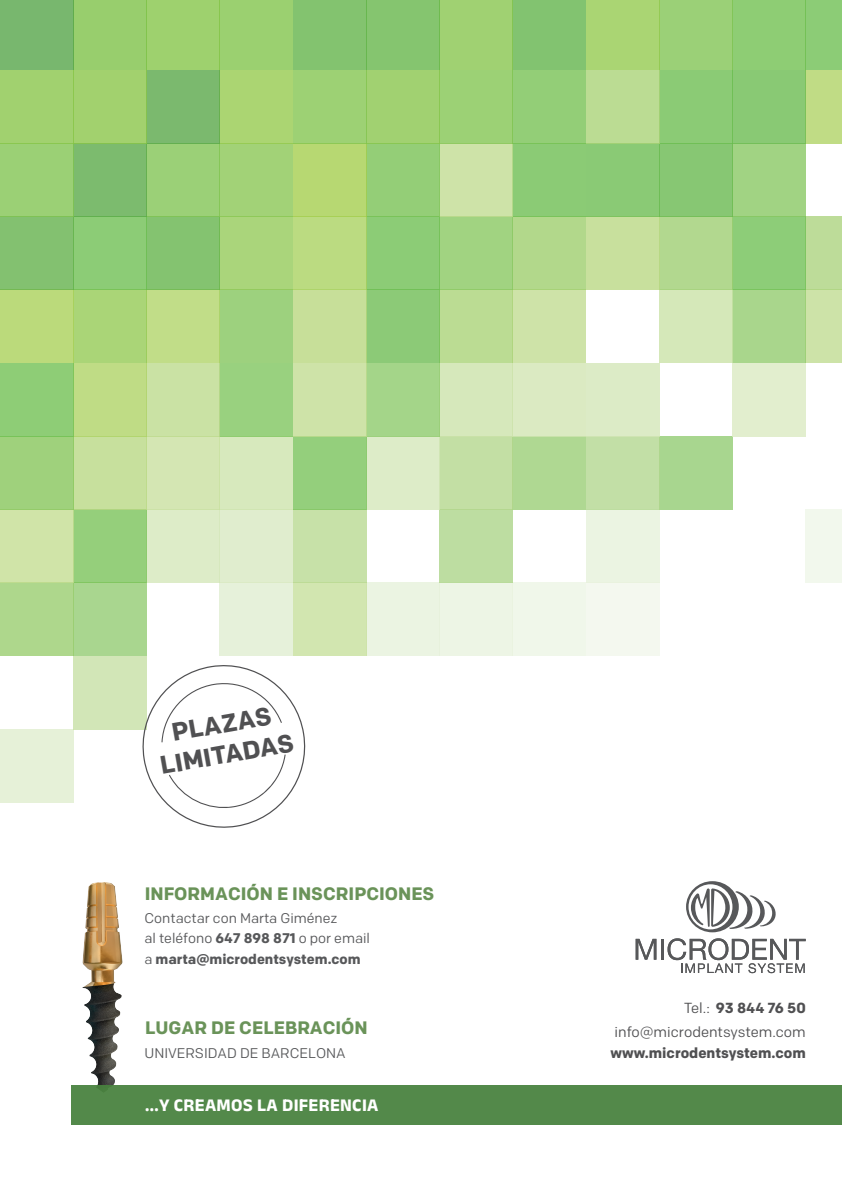
<style>
.page{position:relative;width:842px;height:1191px;background:#fff}
.page>*{position:absolute;margin:0;border:0;box-sizing:border-box;transform-origin:0 0}
.t1{font:700 25.2px/30.4px "Colfax";color:#505052;text-align:center}
.t2{font:700 18px "Colfax";color:#6a9359}
.t3{font:500 18px "Anek Odia";letter-spacing:.02em;color:#fff}
.t4{font:14.6px/24.4px "Colfax";color:#505052;text-align:right}
.t5{font:700 14.6px "Colfax";color:#505052}
.t6{font:14px/20px "Colfax";color:#57585a}
.s1{font-weight:700}
</style>
<div class="page">
<div style="left:0;top:729px;width:73px;height:73px;background:#e6f1d8"></div>
<div style="left:73px;top:656px;width:73px;height:73px;background:#d2e6b7"></div>
<div style="left:586px;top:583px;width:73px;height:73px;background:#f1f7eb"></div>
<div style="left:513px;top:583px;width:73px;height:73px;background:#ecf5e4"></div>
<div style="left:439px;top:583px;width:74px;height:73px;background:#edf5e5"></div>
<div style="left:366px;top:583px;width:73px;height:73px;background:#ebf4e2"></div>
<div style="left:293px;top:583px;width:73px;height:73px;background:#d2e6b0"></div>
<div style="left:220px;top:583px;width:73px;height:73px;background:#e6f1da"></div>
<div style="left:73px;top:583px;width:73px;height:73px;background:#a9d68f"></div>
<div style="left:0;top:583px;width:73px;height:73px;background:#aed78c"></div>
<div style="left:806px;top:509px;width:36px;height:74px;background:#eff6e8"></div>
<div style="left:586px;top:509px;width:73px;height:74px;background:#ebf4e2"></div>
<div style="left:439px;top:509px;width:74px;height:74px;background:#bddda1"></div>
<div style="left:293px;top:509px;width:73px;height:74px;background:#c7e1a8"></div>
<div style="left:220px;top:509px;width:73px;height:74px;background:#e0edce"></div>
<div style="left:146px;top:509px;width:74px;height:74px;background:#ddecc8"></div>
<div style="left:73px;top:509px;width:73px;height:74px;background:#95cf7b"></div>
<div style="left:0;top:509px;width:73px;height:74px;background:#d0e4a8"></div>
<div style="left:659px;top:436px;width:73px;height:73px;background:#a8d68f"></div>
<div style="left:586px;top:436px;width:73px;height:73px;background:#c2dfa6"></div>
<div style="left:513px;top:436px;width:73px;height:73px;background:#afd892"></div>
<div style="left:439px;top:436px;width:74px;height:73px;background:#c3dfa4"></div>
<div style="left:366px;top:436px;width:73px;height:73px;background:#ddecc8"></div>
<div style="left:293px;top:436px;width:73px;height:73px;background:#94cf7c"></div>
<div style="left:220px;top:436px;width:73px;height:73px;background:#d7e9bd"></div>
<div style="left:146px;top:436px;width:74px;height:73px;background:#d4e6b3"></div>
<div style="left:73px;top:436px;width:73px;height:73px;background:#c7e09d"></div>
<div style="left:0;top:436px;width:73px;height:73px;background:#9fd17c"></div>
<div style="left:732px;top:363px;width:74px;height:73px;background:#e2eece"></div>
<div style="left:586px;top:363px;width:73px;height:73px;background:#dcebc6"></div>
<div style="left:513px;top:363px;width:73px;height:73px;background:#dbeac2"></div>
<div style="left:439px;top:363px;width:74px;height:73px;background:#d6e8bb"></div>
<div style="left:366px;top:363px;width:73px;height:73px;background:#a4d589"></div>
<div style="left:293px;top:363px;width:73px;height:73px;background:#cee3a8"></div>
<div style="left:220px;top:363px;width:73px;height:73px;background:#99d17f"></div>
<div style="left:146px;top:363px;width:74px;height:73px;background:#cae2a4"></div>
<div style="left:73px;top:363px;width:73px;height:73px;background:#bfdc85"></div>
<div style="left:0;top:363px;width:73px;height:73px;background:#8ecd76"></div>
<div style="left:806px;top:290px;width:36px;height:73px;background:#cde3a8"></div>
<div style="left:732px;top:290px;width:74px;height:73px;background:#a9d68c"></div>
<div style="left:659px;top:290px;width:73px;height:73px;background:#d5e8b9"></div>
<div style="left:513px;top:290px;width:73px;height:73px;background:#cee3a8"></div>
<div style="left:439px;top:290px;width:74px;height:73px;background:#bbdc93"></div>
<div style="left:366px;top:290px;width:73px;height:73px;background:#8cca77"></div>
<div style="left:293px;top:290px;width:73px;height:73px;background:#c7df99"></div>
<div style="left:220px;top:290px;width:73px;height:73px;background:#9dd17e"></div>
<div style="left:146px;top:290px;width:74px;height:73px;background:#c1dd88"></div>
<div style="left:73px;top:290px;width:73px;height:73px;background:#aad577"></div>
<div style="left:0;top:290px;width:73px;height:73px;background:#bbda7b"></div>
<div style="left:806px;top:216px;width:36px;height:74px;background:#bddc99"></div>
<div style="left:732px;top:216px;width:74px;height:74px;background:#8dcd78"></div>
<div style="left:659px;top:216px;width:73px;height:74px;background:#b2d88f"></div>
<div style="left:586px;top:216px;width:73px;height:74px;background:#c8e09d"></div>
<div style="left:513px;top:216px;width:73px;height:74px;background:#b2d88b"></div>
<div style="left:439px;top:216px;width:74px;height:74px;background:#a1d381"></div>
<div style="left:366px;top:216px;width:73px;height:74px;background:#8ccc76"></div>
<div style="left:293px;top:216px;width:73px;height:74px;background:#bbdb81"></div>
<div style="left:220px;top:216px;width:73px;height:74px;background:#aad57b"></div>
<div style="left:146px;top:216px;width:74px;height:74px;background:#84c370"></div>
<div style="left:73px;top:216px;width:73px;height:74px;background:#8ccc76"></div>
<div style="left:0;top:216px;width:73px;height:74px;background:#83c170"></div>
<div style="left:732px;top:143px;width:74px;height:73px;background:#a1d383"></div>
<div style="left:659px;top:143px;width:73px;height:73px;background:#87c773"></div>
<div style="left:586px;top:143px;width:73px;height:73px;background:#8aca75"></div>
<div style="left:513px;top:143px;width:73px;height:73px;background:#8bcb75"></div>
<div style="left:439px;top:143px;width:74px;height:73px;background:#cee3a8"></div>
<div style="left:366px;top:143px;width:73px;height:73px;background:#94ce77"></div>
<div style="left:293px;top:143px;width:73px;height:73px;background:#b7d872"></div>
<div style="left:220px;top:143px;width:73px;height:73px;background:#a2d277"></div>
<div style="left:146px;top:143px;width:74px;height:73px;background:#9bd077"></div>
<div style="left:73px;top:143px;width:73px;height:73px;background:#7cbb6e"></div>
<div style="left:0;top:143px;width:73px;height:73px;background:#9bd075"></div>
<div style="left:806px;top:70px;width:36px;height:73px;background:#c0dc85"></div>
<div style="left:732px;top:70px;width:74px;height:73px;background:#89c974"></div>
<div style="left:659px;top:70px;width:73px;height:73px;background:#8bcb75"></div>
<div style="left:586px;top:70px;width:73px;height:73px;background:#bbdc93"></div>
<div style="left:513px;top:70px;width:73px;height:73px;background:#93ce77"></div>
<div style="left:439px;top:70px;width:74px;height:73px;background:#9cd175"></div>
<div style="left:366px;top:70px;width:73px;height:73px;background:#a1d171"></div>
<div style="left:293px;top:70px;width:73px;height:73px;background:#9dd174"></div>
<div style="left:220px;top:70px;width:73px;height:73px;background:#abd572"></div>
<div style="left:146px;top:70px;width:74px;height:73px;background:#7bb96e"></div>
<div style="left:73px;top:70px;width:73px;height:73px;background:#a2d16e"></div>
<div style="left:0;top:70px;width:73px;height:73px;background:#a1d16f"></div>
<div style="left:806px;top:0;width:36px;height:70px;background:#8ccc76"></div>
<div style="left:732px;top:0;width:74px;height:70px;background:#8ecd74"></div>
<div style="left:659px;top:0;width:73px;height:70px;background:#9bd077"></div>
<div style="left:586px;top:0;width:73px;height:70px;background:#aad573"></div>
<div style="left:513px;top:0;width:73px;height:70px;background:#82c370"></div>
<div style="left:439px;top:0;width:74px;height:70px;background:#a0d172"></div>
<div style="left:366px;top:0;width:73px;height:70px;background:#85c56f"></div>
<div style="left:293px;top:0;width:73px;height:70px;background:#83c36f"></div>
<div style="left:220px;top:0;width:73px;height:70px;background:#9bd070"></div>
<div style="left:146px;top:0;width:74px;height:70px;background:#9ed16e"></div>
<div style="left:73px;top:0;width:73px;height:70px;background:#98ce6d"></div>
<div style="left:0;top:0;width:73px;height:70px;background:#78b76e"></div>
<img style="left:82px;top:882px;width:41px;height:203px">
<svg style="left:636px;top:938px;width:20px;height:21px"></svg>
<hr style="left:661px;top:938px;width:3px;height:21px;background:#57585a">
<svg style="left:667px;top:938px;width:139px;height:35px"></svg>
<svg style="left:686px;top:881px;width:90px;height:51px"></svg>
<div style="left:71px;top:1085px;width:771px;height:39px;background:#53894a"></div>
<svg style="left:137px;top:665px;width:169px;height:162px"></svg>
<h1 class="t1" style="left:152px;top:720px;width:137px;rotate:-10deg">PLAZAS<br>LIMITADAS</h1>
<p class="t2" style="left:145px;top:883px;width:291px">INFORMACIÓN E INSCRIPCIONES</p>
<p class="t6" style="left:144px;top:908px;width:227px">Contactar con Marta Giménez<br>al teléfono <span class="s1">647 898 871</span> o por email a <span class="s1">marta@microdentsystem.com</span></p>
<p class="t2" style="left:145px;top:1017px;width:224px">LUGAR DE CELEBRACIÓN</p>
<p class="t6" style="left:144px;top:1043px;width:203px">UNIVERSIDAD DE BARCELONA</p>
<p class="t3" style="left:145px;top:1093px;width:235px">...Y CREAMOS LA DIFERENCIA</p>
<p class="t4" style="left:614px;top:995px;width:193px">Tel.: <span class="s1">93 844 76 50 </span>info@microdentsystem.com</p>
<p class="t5" style="left:610px;top:1043px;width:197px">www.microdentsystem.com</p>
</div>
